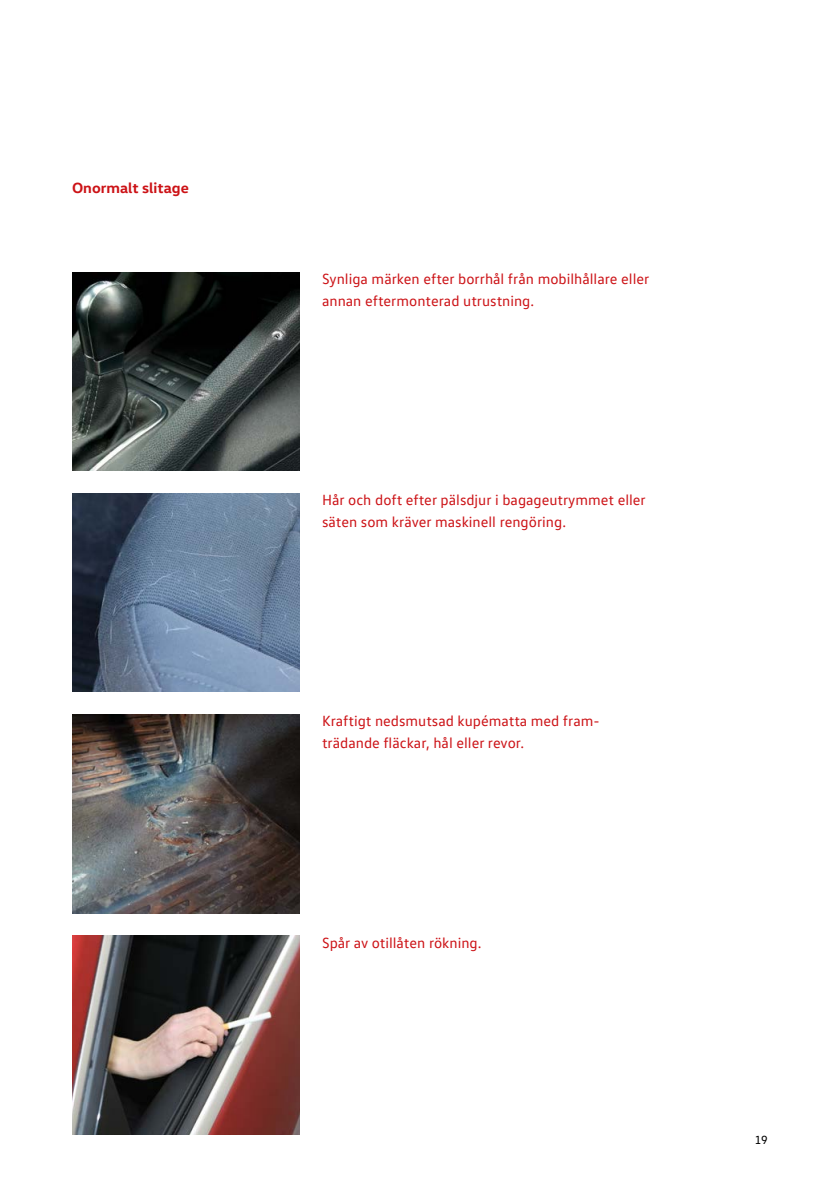
<style>
.page{position:relative;width:840px;height:1191px;background:#fff}
.page>*{position:absolute;margin:0;border:0;box-sizing:border-box;transform-origin:0 0}
.t1{font:15px/22px "VW Text";color:#cc1216}
.t2{font:700 15px "VW Head";color:#cc1216}
.t3{font:12px "VW Text";color:#000}
</style>
<div class="page">
<img style="left:72px;top:272px;width:227px;height:199px">
<img style="left:72px;top:493px;width:227px;height:199px">
<img style="left:72px;top:714px;width:227px;height:199px">
<img style="left:72px;top:935px;width:227px;height:199px">
<p class="t2" style="left:72px;top:178px;width:118px">Onormalt slitage</p>
<p class="t1" style="left:322px;top:267px;width:328px">Synliga märken efter borrhål från mobilhållare eller annan eftermonterad utrustning.</p>
<p class="t1" style="left:322px;top:488px;width:325px">Hår och doft efter pälsdjur i bagageutrymmet eller säten som kräver maskinell rengöring.</p>
<p class="t1" style="left:322px;top:710px;width:277px">Kraftigt nedsmutsad kupématta med fram&shy;trädande fläckar, hål eller revor.</p>
<p class="t1" style="left:322px;top:931px;width:161px">Spår av otillåten rökning.</p>
<p class="t3" style="left:754px;top:1132px;width:15px">19</p>
</div>
